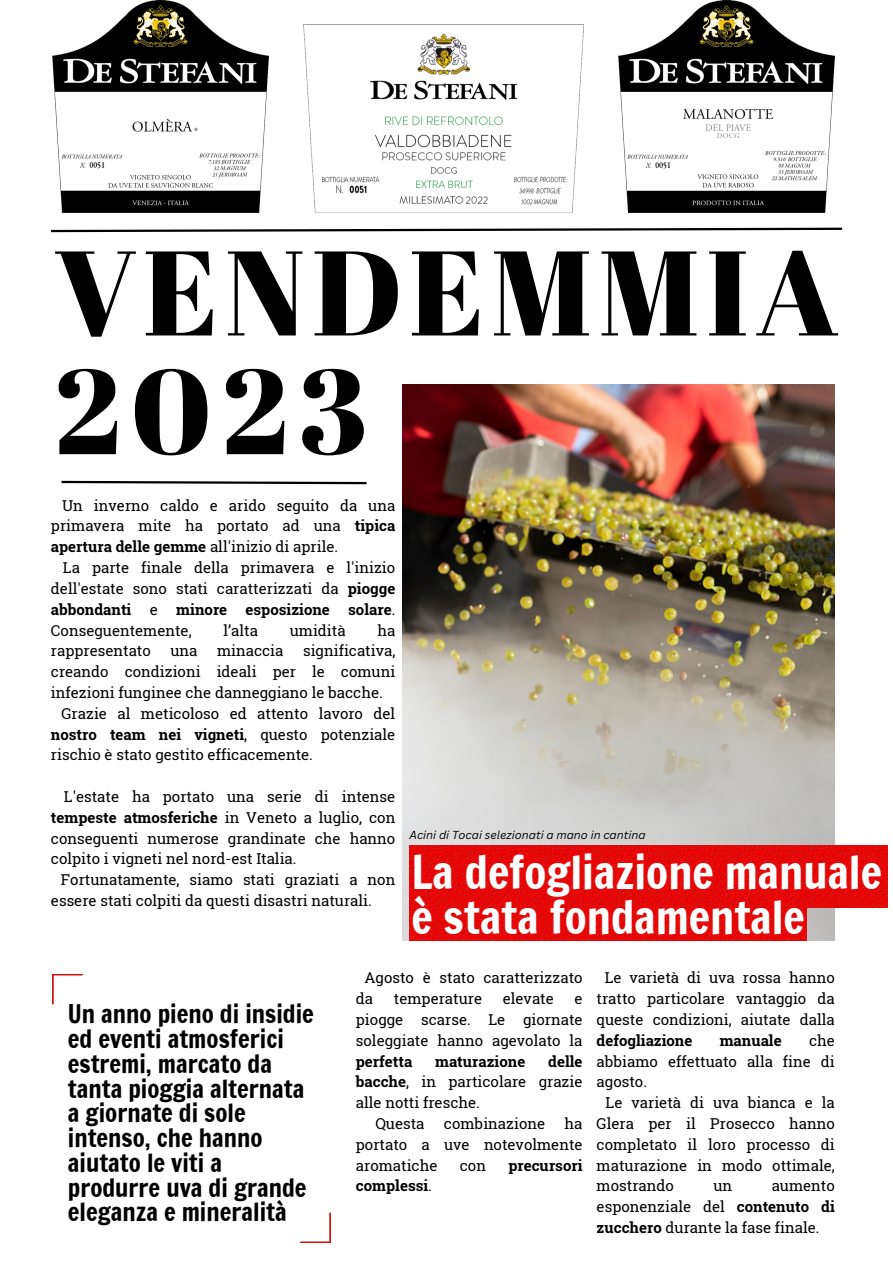
<style>
.page{position:relative;width:893px;height:1263px;background:#fff}
.page>*{position:absolute;margin:0;border:0;box-sizing:border-box;transform-origin:0 0}
.t1{font:120px "Abril Fatface";letter-spacing:.055em;color:#000}
.t2{font:45px/45px "Francois One";color:#fff}
.t3{font:24.75px/24.8px "Francois One";color:#000}
.t4{font:15px/20.9px "Roboto Slab";color:#000;text-align:justify}
.t5{font:700 15px "Roboto Slab";color:#000}
.t6{font:italic 11.25px "Canva Sans";color:#000}
.s1{font-weight:700}
.s2{font-weight:400}
</style>
<div class="page">
<svg style="left:50px;top:227px;width:793px;height:6px"></svg>
<img style="left:402px;top:384px;width:432px;height:556px">
<img style="left:409px;top:907px;width:397px;height:33px">
<img style="left:304px;top:28px;width:279px;height:184px">
<img style="left:619px;top:0;width:216px;height:212px">
<img style="left:53px;top:0;width:216px;height:212px">
<svg style="left:61px;top:480px;width:306px;height:5px"></svg>
<img style="left:409px;top:846px;width:478px;height:61px">
<img style="left:53px;top:974px;width:30px;height:31px">
<img style="left:300px;top:1212px;width:30px;height:30px">
<p class="t1" style="left:54px;top:208px;width:786px">VENDEMMIA</p>
<p class="t1" style="left:54px;top:327px;width:314px">2023</p>
<p class="t4" style="left:51px;top:494px;width:346px;text-indent:11px">Un inverno caldo e arido seguito da una primavera mite ha portato ad una <span class="s1">tipica apertura delle gemme</span> all'inizio di aprile.</p>
<p class="t4" style="left:51px;top:557px;width:346px;text-indent:12px">La parte finale della primavera e l'inizio dell'estate sono stati caratterizzati da <span class="s1">piogge abbondanti</span> e <span class="s1">minore esposizione solare</span>.<br>Conseguentemente,</p>
<p class="t4" style="left:223px;top:619px;width:36px">l’alta</p>
<p class="t4" style="left:290px;top:619px;width:57px">umidità</p>
<p class="t4" style="left:377px;top:619px;width:19px">ha</p>
<p class="t4" style="left:51px;top:640px;width:346px;text-indent:252px">significativa, creando condizioni ideali per le comuni infezioni funginee che danneggiano le bacche.</p>
<p class="t4" style="left:51px;top:702px;width:346px;text-indent:10px">Grazie al meticoloso ed attento lavoro del <span class="s1">nostro team nei vigneti</span>, questo potenziale rischio è stato gestito efficacemente.</p>
<p class="t4" style="left:51px;top:786px;width:346px;text-indent:13px">L'estate ha portato una serie di intense <span class="s1">tempeste atmosferiche</span> in Veneto a luglio, con conseguenti numerose grandinate che hanno colpito i vigneti nel nord-est Italia.</p>
<p class="t4" style="left:51px;top:869px;width:346px;text-indent:10px">Fortunatamente, siamo stati graziati a non essere stati colpiti da questi disastri naturali.</p>
<p class="t4" style="left:51px;top:640px;width:101px">rappresentato</p>
<p class="t4" style="left:170px;top:640px;width:29px">una</p>
<p class="t4" style="left:217px;top:640px;width:68px">minaccia</p>
<p class="t6" style="left:409px;top:827px;width:238px">Acini di Tocai selezionati a mano in cantina</p>
<p class="t2" style="left:411px;top:849px;width:472px">La defogliazione manuale è stata fondamentale</p>
<p class="t3" style="left:68px;top:1002px;width:247px">Un anno pieno di insidie ed eventi atmosferici estremi, marcato da tanta pioggia alternata a giornate di sole intenso, che hanno aiutato le viti a produrre uva di grande eleganza e mineralità</p>
<p class="t4" style="left:356px;top:967px;width:228px;text-indent:9px">Agosto è stato caratterizzato da</p>
<p class="t4" style="left:394px;top:988px;width:90px">temperature</p>
<p class="t4" style="left:503px;top:988px;width:53px">elevate</p>
<p class="t4" style="left:356px;top:988px;width:228px;text-indent:219px">e piogge scarse. Le giornate soleggiate hanno agevolato la <span class="s1">perfetta</span></p>
<p class="t4" style="left:356px;top:1050px;width:228px;text-indent:192px"><span class="s1">delle bacche</span>, in particolare grazie alle notti fresche.</p>
<p class="t4" style="left:375px;top:1113px;width:51px">Questa</p>
<p class="t4" style="left:444px;top:1113px;width:103px">combinazione</p>
<p class="t5" style="left:435px;top:1051px;width:92px">maturazione</p>
<p class="t4" style="left:356px;top:1113px;width:228px;text-indent:209px">ha portato a uve notevolmente aromatiche</p>
<p class="t4" style="left:460px;top:1154px;width:28px">con</p>
<p class="t5" style="left:508px;top:1155px;width:76px">precursori</p>
<p class="t5" style="left:356px;top:1176px;width:77px">complessi<span class="s2">.</span></p>
<p class="t4" style="left:596px;top:967px;width:240px;text-indent:8px">Le varietà di uva rossa hanno tratto particolare vantaggio da queste condizioni, aiutate dalla <span class="s1">defogliazione</span></p>
<p class="t4" style="left:596px;top:1029px;width:240px;text-indent:212px">che abbiamo effettuato alla fine di agosto.</p>
<p class="t4" style="left:596px;top:1092px;width:240px;text-indent:9px">Le varietà di uva bianca e la Glera per il Prosecco hanno completato il loro processo di maturazione in modo ottimale, mostrando</p>
<p class="t5" style="left:719px;top:1030px;width:64px">manuale</p>
<p class="t4" style="left:596px;top:1175px;width:240px;text-indent:175px">aumento esponenziale del <span class="s1">contenuto di zucchero</span> durante la fase finale.</p>
<p class="t4" style="left:713px;top:1175px;width:20px">un</p>
</div>
